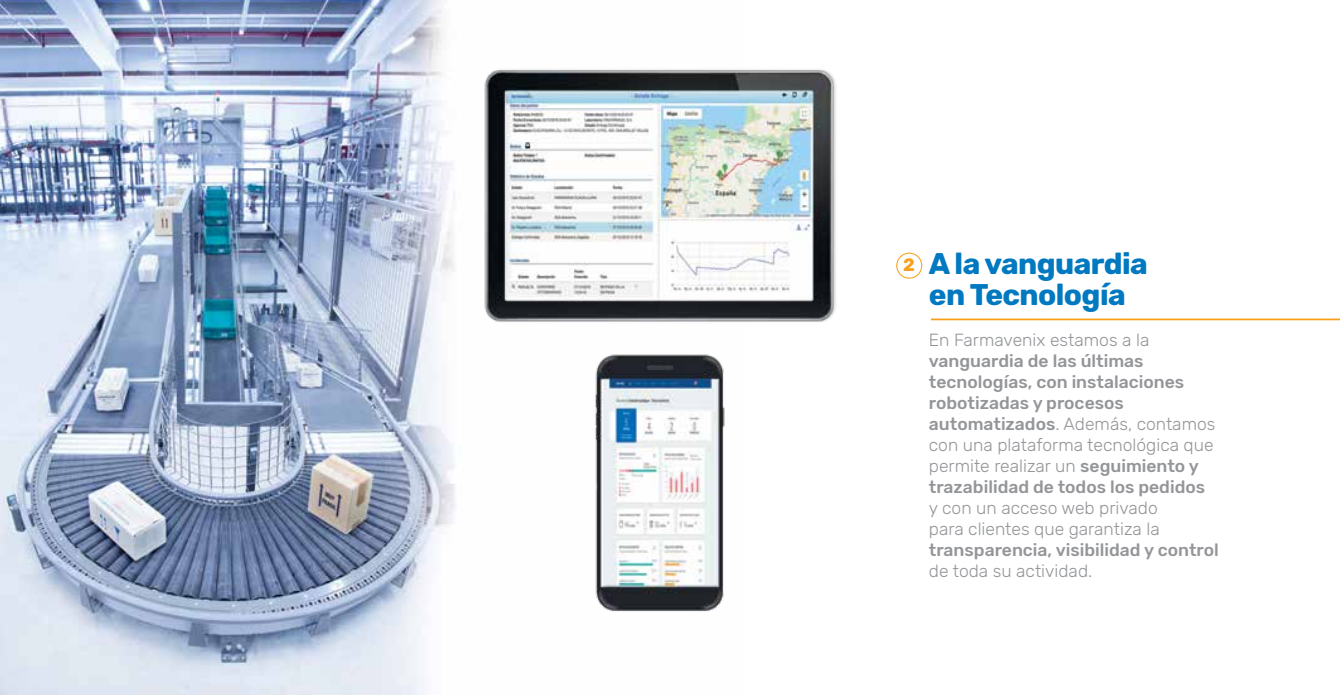
<style>
.page{position:relative;width:1340px;height:695px;background:#fff}
.page>*{position:absolute;margin:0;border:0;box-sizing:border-box;transform-origin:0 0}
.t1{font:700 29.75px/31.5px "Rubik";letter-spacing:-.02em;color:#0079c1}
.t2{font:700 17.85px "Rubik";color:#f9a01b}
.t3{font:500 17.5px/21px "Rubik";color:#939598}
.t4{font:300 17.5px/21px "Rubik";color:#939598}
.s1{font-weight:300}
</style>
<div class="page">
<img style="left:0;top:0;width:456px;height:694px">
<hr style="left:931px;top:318px;width:408px;height:2px;background:#f9a01b">
<div style="left:896px;top:252px;width:26px;height:26px;border:1px solid #f9a01b;border-radius:50%"></div>
<img style="left:447px;top:40px;width:389px;height:302px">
<img style="left:595px;top:354px;width:130px;height:258px">
<p class="t2" style="left:903px;top:254px;width:13px">2</p>
<h1 class="t1" style="left:928px;top:248px;width:220px">A la vanguardia en Tecnología</h1>
<p class="t4" style="left:928px;top:330px;width:222px">En Farmavenix estamos a la</p>
<p class="t3" style="left:928px;top:351px;width:288px">vanguardia de las últimas tecnologías, con instalaciones robotizadas y procesos automatizados<span class="s1">. Además, contamos con una plataforma tecnológica que permite realizar un</span> seguimiento y trazabilidad de todos los pedidos</p>
<p class="t4" style="left:928px;top:498px;width:232px">y con un acceso web privado para clientes que garantiza la</p>
<p class="t3" style="left:928px;top:540px;width:291px">transparencia, visibilidad y control</p>
<p class="t4" style="left:928px;top:561px;width:165px">de toda su actividad.</p>
</div>
